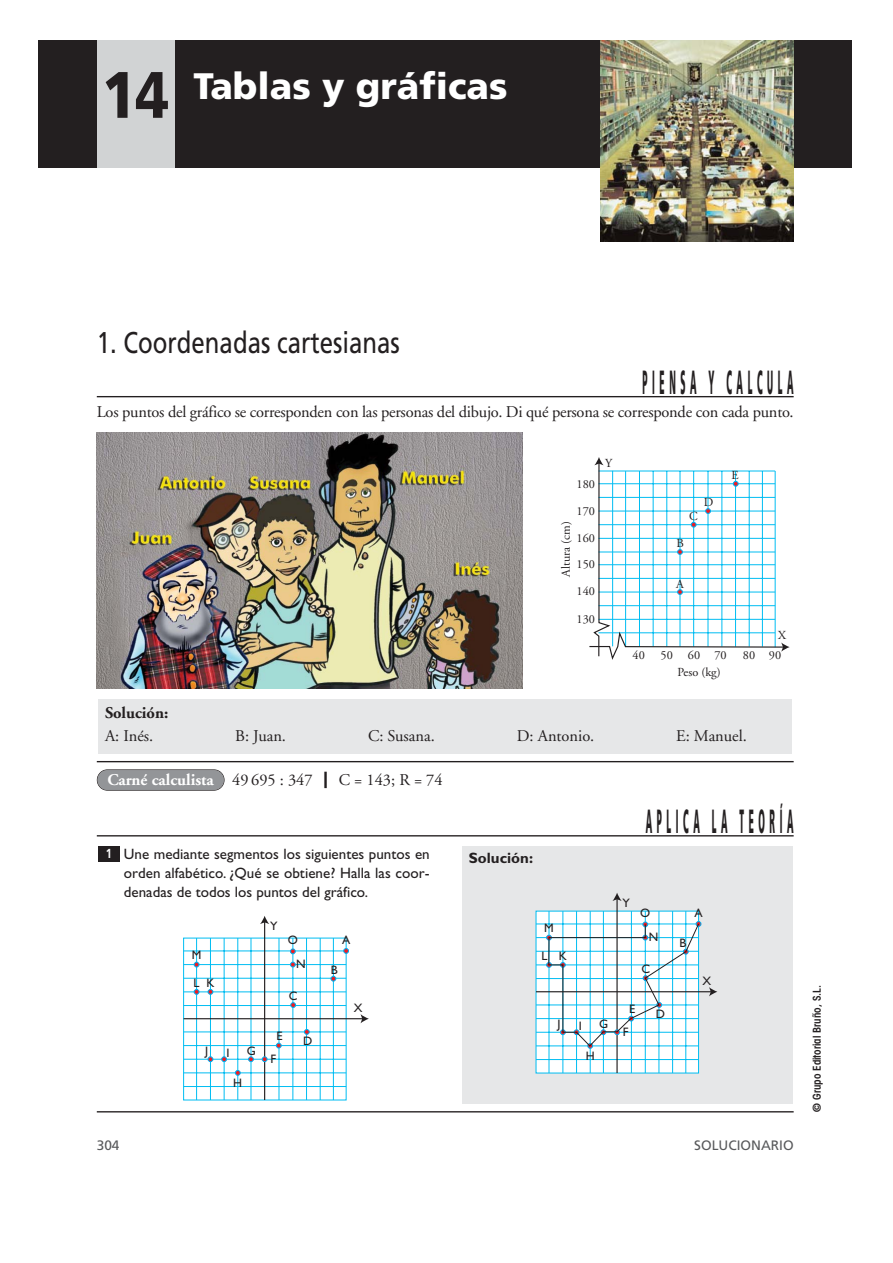
<style>
.page{position:relative;width:893px;height:1263px;background:#fff}
.page>*{position:absolute;margin:0;border:0;box-sizing:border-box;transform-origin:0 0}
.t1{font:900 36.9px "Frutiger";color:#fff}
.t2{font:900 33.45px "Frutiger";letter-spacing:.55em;color:#231f20;scale:.25 1}
.t3{font:30px "Frutiger";color:#231f20;scale:.8 1}
.t4{font:16.35px "Adobe Garamond";letter-spacing:-.015em;color:#231f20}
.t5{font:700 16.35px "Adobe Garamond";color:#231f20}
.t6{font:15px/19px "Gill Sans";color:#231f20;text-align:justify}
.t7{font:700 15px "Gill Sans";color:#231f20}
.t8{font:13.65px "Frutiger";color:#58595b}
.t9{font:700 13.05px "Frutiger";color:#fff;scale:.83 1}
.t10{font:12.3px "Adobe Garamond";color:#231f20}
.t11{font:12.3px "Gill Sans";color:#231f20}
.t12{font:600 condensed 10.95px "Avant Garde";color:#231f20}
.s1{font-size:65.55px;color:#231f20}
.s2{font-weight:700;color:#fff}
</style>
<div class="page">
<div style="left:98px;top:700px;width:694px;height:54px;background:#e6e7e8"></div>
<hr style="left:97px;top:396px;width:696px;height:1px;background:#231f20">
<hr style="left:97px;top:761px;width:696px;height:1px;background:#231f20">
<div style="left:462px;top:846px;width:330px;height:258px;background:#e6e7e8"></div>
<div style="left:98px;top:846px;width:21px;height:16px;background:#231f20"></div>
<hr style="left:97px;top:835px;width:696px;height:2px;background:#231f20">
<hr style="left:97px;top:1111px;width:696px;height:2px;background:#231f20">
<div style="left:39px;top:40px;width:812px;height:128px;background:#231f20"></div>
<div style="left:97px;top:40px;width:77px;height:128px;background:#d1d3d4"></div>
<img style="left:600px;top:40px;width:193px;height:201px">
<img style="left:97px;top:433px;width:425px;height:255px">
<svg style="left:589px;top:457px;width:200px;height:203px"></svg>
<hr style="left:196px;top:938px;width:1px;height:162px;background:#00bdf2">
<hr style="left:210px;top:938px;width:1px;height:162px;background:#00bdf2">
<hr style="left:224px;top:938px;width:1px;height:162px;background:#00bdf2">
<hr style="left:237px;top:938px;width:1px;height:162px;background:#00bdf2">
<hr style="left:251px;top:938px;width:1px;height:162px;background:#00bdf2">
<hr style="left:278px;top:938px;width:1px;height:162px;background:#00bdf2">
<hr style="left:306px;top:938px;width:1px;height:162px;background:#00bdf2">
<hr style="left:320px;top:938px;width:1px;height:162px;background:#00bdf2">
<hr style="left:333px;top:938px;width:1px;height:162px;background:#00bdf2">
<hr style="left:184px;top:1086px;width:162px;height:1px;background:#00bdf2">
<hr style="left:184px;top:1073px;width:162px;height:1px;background:#00bdf2">
<hr style="left:184px;top:1059px;width:162px;height:1px;background:#00bdf2">
<hr style="left:184px;top:1045px;width:162px;height:1px;background:#00bdf2">
<hr style="left:184px;top:1032px;width:162px;height:1px;background:#00bdf2">
<hr style="left:184px;top:1005px;width:162px;height:1px;background:#00bdf2">
<hr style="left:184px;top:992px;width:162px;height:1px;background:#00bdf2">
<hr style="left:184px;top:964px;width:162px;height:1px;background:#00bdf2">
<hr style="left:184px;top:951px;width:162px;height:1px;background:#00bdf2">
<hr style="left:184px;top:978px;width:162px;height:1px;background:#00bdf2">
<hr style="left:292px;top:938px;width:1px;height:162px;background:#00bdf2">
<hr style="left:184px;top:1018px;width:179px;height:1px;background:#231f20">
<svg style="left:360px;top:1014px;width:9px;height:9px"></svg>
<hr style="left:264px;top:922px;width:1px;height:178px;background:#231f20">
<svg style="left:260px;top:916px;width:9px;height:8px"></svg>
<svg style="left:290px;top:1002px;width:6px;height:6px"></svg>
<svg style="left:330px;top:976px;width:6px;height:5px"></svg>
<svg style="left:343px;top:948px;width:6px;height:6px"></svg>
<svg style="left:290px;top:962px;width:5px;height:5px"></svg>
<svg style="left:290px;top:949px;width:5px;height:5px"></svg>
<svg style="left:304px;top:1029px;width:5px;height:6px"></svg>
<svg style="left:276px;top:1043px;width:5px;height:5px"></svg>
<svg style="left:208px;top:989px;width:5px;height:6px"></svg>
<svg style="left:194px;top:989px;width:5px;height:6px"></svg>
<svg style="left:194px;top:962px;width:5px;height:5px"></svg>
<svg style="left:248px;top:1056px;width:6px;height:6px"></svg>
<svg style="left:262px;top:1056px;width:5px;height:6px"></svg>
<svg style="left:208px;top:1056px;width:5px;height:6px"></svg>
<svg style="left:221px;top:1056px;width:6px;height:6px"></svg>
<svg style="left:235px;top:1070px;width:5px;height:6px"></svg>
<div style="left:535px;top:911px;width:164px;height:162px;background:#fff"></div>
<hr style="left:548px;top:911px;width:1px;height:162px;background:#00bdf2">
<hr style="left:562px;top:911px;width:1px;height:162px;background:#00bdf2">
<hr style="left:576px;top:911px;width:1px;height:162px;background:#00bdf2">
<hr style="left:590px;top:911px;width:1px;height:162px;background:#00bdf2">
<hr style="left:603px;top:911px;width:1px;height:162px;background:#00bdf2">
<hr style="left:631px;top:911px;width:1px;height:162px;background:#00bdf2">
<hr style="left:658px;top:911px;width:1px;height:162px;background:#00bdf2">
<hr style="left:672px;top:911px;width:1px;height:162px;background:#00bdf2">
<hr style="left:685px;top:911px;width:1px;height:162px;background:#00bdf2">
<hr style="left:536px;top:1059px;width:162px;height:1px;background:#00bdf2">
<hr style="left:536px;top:1046px;width:162px;height:1px;background:#00bdf2">
<hr style="left:536px;top:1032px;width:162px;height:1px;background:#00bdf2">
<hr style="left:536px;top:1018px;width:162px;height:1px;background:#00bdf2">
<hr style="left:536px;top:1005px;width:162px;height:1px;background:#00bdf2">
<hr style="left:536px;top:978px;width:162px;height:1px;background:#00bdf2">
<hr style="left:536px;top:965px;width:162px;height:1px;background:#00bdf2">
<hr style="left:536px;top:937px;width:162px;height:1px;background:#00bdf2">
<hr style="left:536px;top:924px;width:162px;height:1px;background:#00bdf2">
<hr style="left:536px;top:951px;width:162px;height:1px;background:#00bdf2">
<hr style="left:645px;top:911px;width:1px;height:162px;background:#00bdf2">
<hr style="left:536px;top:991px;width:175px;height:1px;background:#231f20">
<svg style="left:709px;top:987px;width:8px;height:9px"></svg>
<hr style="left:616px;top:899px;width:1px;height:174px;background:#231f20">
<svg style="left:612px;top:893px;width:9px;height:8px"></svg>
<svg style="left:546px;top:921px;width:155px;height:128px"></svg>
<div style="left:97px;top:770px;width:127px;height:20px;background:#939598;border-radius:10px"></div>
<div style="left:97px;top:769px;width:127px;height:22px;border:1px solid #231f20;border-radius:11px"></div>
<h1 class="t1" style="left:102px;top:71px;width:407px"><span class="s1">14</span> Tablas y gráficas</h1>
<h3 class="t3" style="left:97px;top:330px;width:380px">1. Coordenadas cartesianas</h3>
<h2 class="t2" style="left:642px;top:369px;width:606px">PIENSA Y CALCULA</h2>
<p class="t4" style="left:97px;top:406px;width:698px">Los puntos del gráfico se corresponden con las personas del dibujo. Di qué persona se corresponde con cada punto.</p>
<p class="t10" style="left:576px;top:479px;width:20px">180</p>
<p class="t10" style="left:576px;top:506px;width:20px">170</p>
<p class="t10" style="left:561px;top:577px;width:57px;rotate:-90deg">Altura (cm)</p>
<p class="t10" style="left:576px;top:533px;width:20px">160</p>
<p class="t10" style="left:576px;top:559px;width:20px">150</p>
<p class="t10" style="left:576px;top:587px;width:20px">140</p>
<p class="t10" style="left:576px;top:614px;width:20px">130</p>
<p class="t10" style="left:605px;top:458px;width:9px">Y</p>
<p class="t10" style="left:703px;top:497px;width:11px">D</p>
<p class="t10" style="left:689px;top:511px;width:10px">C</p>
<p class="t10" style="left:676px;top:539px;width:9px">B</p>
<p class="t10" style="left:676px;top:579px;width:9px">A</p>
<p class="t10" style="left:731px;top:471px;width:9px">E</p>
<p class="t10" style="left:778px;top:630px;width:9px">X</p>
<p class="t10" style="left:632px;top:650px;width:14px">40</p>
<p class="t10" style="left:687px;top:650px;width:40px">60 70</p>
<p class="t10" style="left:743px;top:650px;width:40px">80 90</p>
<p class="t10" style="left:660px;top:650px;width:14px">50</p>
<p class="t10" style="left:677px;top:667px;width:45px">Peso (kg)</p>
<p class="t5" style="left:105px;top:707px;width:65px">Solución:</p>
<p class="t4" style="left:105px;top:730px;width:50px">A: Inés.</p>
<p class="t4" style="left:235px;top:730px;width:52px">B: Juan.</p>
<p class="t4" style="left:368px;top:730px;width:68px">C: Susana.</p>
<p class="t4" style="left:517px;top:730px;width:79px">D: Antonio.</p>
<p class="t4" style="left:676px;top:730px;width:72px">E: Manuel.</p>
<p class="t4" style="left:107px;top:773px;width:337px"><span class="s2">Carné calculista</span> 49 695 : 347 | C = 143; R = 74</p>
<p class="t9" style="left:106px;top:848px;width:9px">1</p>
<p class="t6" style="left:124px;top:846px;width:307px">Une mediante segmentos los siguientes puntos en orden alfabético. ¿Qué se obtiene? Halla las coor&shy;denadas de todos los puntos del gráfico.</p>
<p class="t7" style="left:469px;top:853px;width:66px">Solución:</p>
<p class="t11" style="left:192px;top:951px;width:11px">M</p>
<p class="t11" style="left:193px;top:978px;width:22px">L K</p>
<p class="t11" style="left:205px;top:1047px;width:5px">J</p>
<p class="t11" style="left:247px;top:1047px;width:11px">G</p>
<p class="t11" style="left:233px;top:1078px;width:10px">H</p>
<p class="t11" style="left:226px;top:1049px;width:5px">I</p>
<p class="t11" style="left:270px;top:921px;width:9px">Y</p>
<p class="t11" style="left:288px;top:936px;width:12px">O</p>
<p class="t11" style="left:342px;top:936px;width:10px">A</p>
<p class="t11" style="left:296px;top:959px;width:11px">N</p>
<p class="t11" style="left:289px;top:991px;width:10px">C</p>
<p class="t11" style="left:331px;top:965px;width:8px">B</p>
<p class="t11" style="left:354px;top:1004px;width:10px">X</p>
<p class="t11" style="left:276px;top:1031px;width:8px">E</p>
<p class="t11" style="left:270px;top:1055px;width:7px">F</p>
<p class="t11" style="left:303px;top:1037px;width:11px">D</p>
<p class="t11" style="left:544px;top:924px;width:11px">M</p>
<p class="t11" style="left:541px;top:951px;width:27px">L K</p>
<p class="t11" style="left:557px;top:1020px;width:5px">J</p>
<p class="t11" style="left:599px;top:1020px;width:11px">G</p>
<p class="t11" style="left:585px;top:1051px;width:10px">H</p>
<p class="t11" style="left:579px;top:1022px;width:5px">I</p>
<h2 class="t2" style="left:645px;top:808px;width:593px">APLICA LA TEORÍA</h2>
<p class="t11" style="left:622px;top:898px;width:9px">Y</p>
<p class="t11" style="left:640px;top:909px;width:12px">O</p>
<p class="t11" style="left:694px;top:909px;width:10px">A</p>
<p class="t11" style="left:648px;top:932px;width:11px">N</p>
<p class="t11" style="left:641px;top:964px;width:10px">C</p>
<p class="t11" style="left:679px;top:938px;width:8px">B</p>
<p class="t11" style="left:702px;top:977px;width:10px">X</p>
<p class="t11" style="left:629px;top:1004px;width:8px">E</p>
<p class="t11" style="left:622px;top:1028px;width:7px">F</p>
<p class="t11" style="left:655px;top:1010px;width:11px">D</p>
<p class="t8" style="left:97px;top:1140px;width:24px">304</p>
<p class="t8" style="left:694px;top:1140px;width:101px">SOLUCIONARIO</p>
<p class="t12" style="left:813px;top:1112px;width:129px;rotate:-90deg">© Grupo Editorial Bruño, S.L.</p>
</div>
